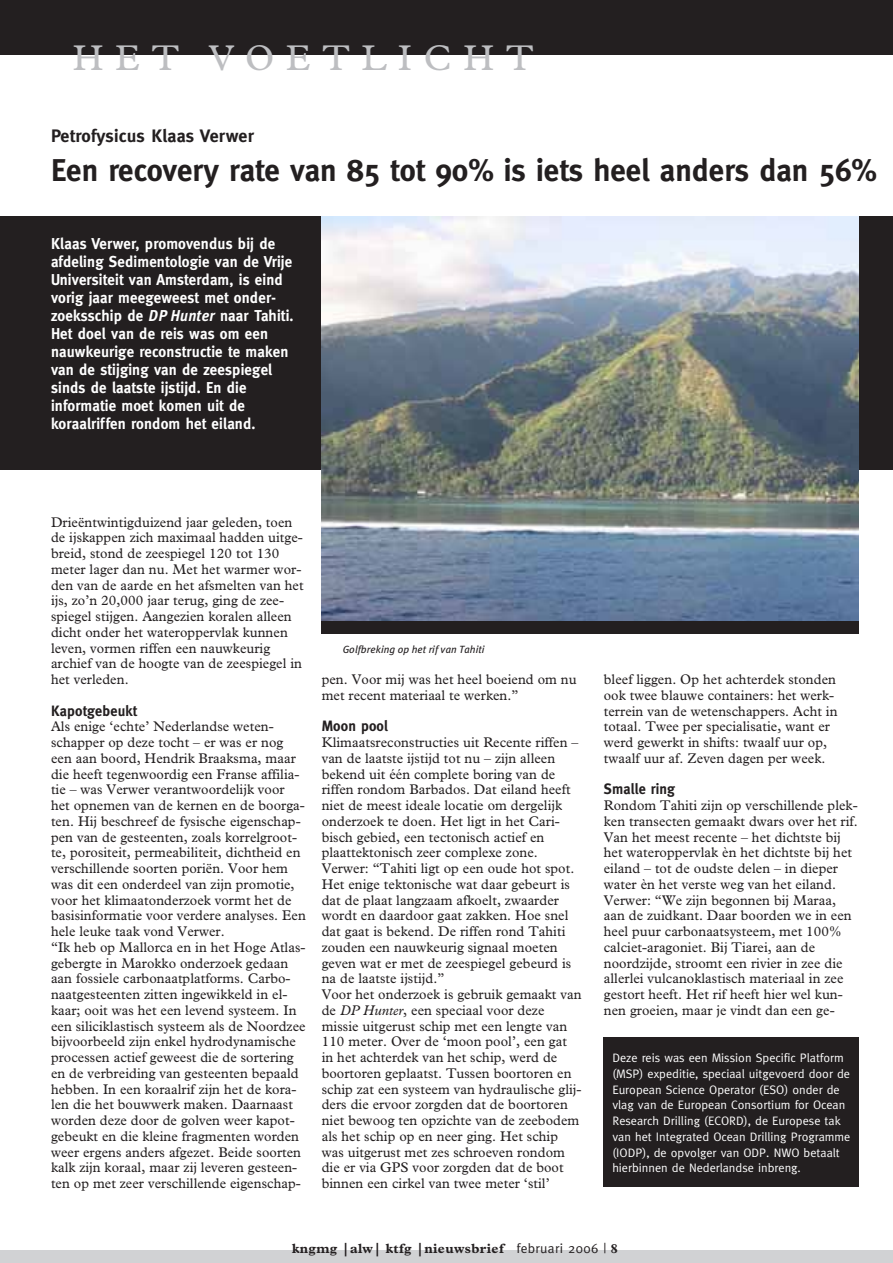
<style>
.page{position:relative;width:893px;height:1263px;background:#fff}
.page>*{position:absolute;margin:0;border:0;box-sizing:border-box;transform-origin:0 0}
.t1{font:36px "Plantin";letter-spacing:.33em;color:#bdbec1}
.t2{font:700 31.5px "Meta";color:#231f20}
.t3{font:700 18px "Meta";letter-spacing:.01em;color:#231f20}
.t4{font:700 15.75px/18px "Meta";letter-spacing:.01em;color:#fff;scale:.95 1}
.t5{font:700 15px "Meta";letter-spacing:.01em;color:#231f20;scale:.95 1}
.t6{font:14.1px/15.8px "Plantin";letter-spacing:.005em;color:#231f20}
.t7{font:700 13.5px "Plantin";letter-spacing:.025em;color:#231f20}
.t8{font:12.3px/15.8px "Meta";color:#fff}
.t9{font:italic 10.5px "Meta Plus";letter-spacing:.005em;color:#231f20}
.s1{font-family:"Meta Plus";font-style:italic}
.s2{font-style:italic}
.s3{font-family:"Meta";font-weight:400}
</style>
<div class="page">
<div style="left:0;top:1250px;width:893px;height:13px;background:#d1d2d4"></div>
<div style="left:0;top:0;width:893px;height:54px;background:#231f20"></div>
<div style="left:0;top:216px;width:893px;height:254px;background:#231f20"></div>
<img style="left:322px;top:216px;width:537px;height:405px">
<div style="left:322px;top:621px;width:537px;height:13px;background:#231f20"></div>
<div style="left:604px;top:1037px;width:255px;height:150px;background:#231f20"></div>
<h1 class="t1" style="left:73px;top:45px;width:462px">HET VOETLICHT</h1>
<p class="t3" style="left:51px;top:129px;width:204px">Petrofysicus Klaas Verwer</p>
<h2 class="t2" style="left:51px;top:158px;width:827px">Een recovery rate van 85 tot 90% is iets heel anders dan 56%</h2>
<p class="t4" style="left:51px;top:236px;width:257px">Klaas Verwer, promovendus bij de afdeling Sedimentologie van de Vrije Universiteit van Amsterdam, is eind vorig jaar meegeweest met onder&shy;zoeksschip de <span class="s1">DP Hunter</span> naar Tahiti.<br>Het doel van de reis was om een nauwkeurige reconstructie te maken van de stijging van de zeespiegel sinds de laatste ijstijd. En die informatie moet komen uit de koraalriffen rondom het eiland.</p>
<p class="t6" style="left:51px;top:515px;width:254px">Drieëntwintigduizend jaar geleden, toen de ijskappen zich maximaal hadden uitge&shy;breid, stond de zeespiegel 120 tot 130 meter lager dan nu. Met het warmer wor&shy;den van de aarde en het afsmelten van het ijs, zo’n 20,000 jaar terug, ging de zee&shy;spiegel stijgen. Aangezien koralen alleen dicht onder het wateroppervlak kunnen leven, vormen riffen een nauwkeurig archief van de hoogte van de zeespiegel in het verleden.</p>
<p class="t5" style="left:51px;top:705px;width:92px">Kapotgebeukt</p>
<p class="t6" style="left:51px;top:720px;width:256px">Als enige ‘echte’ Nederlandse weten&shy;schapper op deze tocht – er was er nog een aan boord, Hendrik Braaksma, maar die heeft tegenwoordig een Franse affilia&shy;tie – was Verwer verantwoordelijk voor het opnemen van de kernen en de boorga&shy;ten. Hij beschreef de fysische eigenschap&shy;pen van de gesteenten, zoals korrelgroot&shy;te, porositeit, permeabiliteit, dichtheid en verschillende soorten poriën. Voor hem was dit een onderdeel van zijn promotie, voor het klimaatonderzoek vormt het de basisinformatie voor verdere analyses. Een hele leuke taak vond Verwer.<br>“Ik heb op Mallorca en in het Hoge Atlas&shy;gebergte in Marokko onderzoek gedaan aan fossiele carbonaatplatforms. Carbo&shy;naatgesteenten zitten ingewikkeld in el&shy;kaar; ooit was het een levend systeem. In een siliciklastisch systeem als de Noordzee bijvoorbeeld zijn enkel hydrodynamische processen actief geweest die de sortering en de verbreiding van gesteenten bepaald hebben. In een koraalrif zijn het de kora&shy;len die het bouwwerk maken. Daarnaast worden deze door de golven weer kapot&shy;gebeukt en die kleine fragmenten worden weer ergens anders afgezet. Beide soorten kalk zijn koraal, maar zij leveren gesteen&shy;ten op met zeer verschillende eigenschap-</p>
<p class="t9" style="left:343px;top:645px;width:143px">Golfbreking op het rif van Tahiti</p>
<p class="t6" style="left:322px;top:673px;width:257px">pen. Voor mij was het heel boeiend om nu met recent materiaal te werken.”</p>
<p class="t5" style="left:322px;top:721px;width:71px">Moon pool</p>
<p class="t6" style="left:322px;top:736px;width:261px">Klimaatsreconstructies uit Recente riffen – van de laatste ijstijd tot nu – zijn alleen bekend uit één complete boring van de riffen rondom Barbados. Dat eiland heeft niet de meest ideale locatie om dergelijk onderzoek te doen. Het ligt in het Cari&shy;bisch gebied, een tectonisch actief en plaattektonisch zeer complexe zone.<br>Verwer: “Tahiti ligt op een oude hot spot.<br>Het enige tektonische wat daar gebeurt is dat de plaat langzaam afkoelt, zwaarder wordt en daardoor gaat zakken. Hoe snel dat gaat is bekend. De riffen rond Tahiti zouden een nauwkeurig signaal moeten geven wat er met de zeespiegel gebeurd is na de laatste ijstijd.”<br>Voor het onderzoek is gebruik gemaakt van de <span class="s2">DP Hunter</span>, een speciaal voor deze missie uitgerust schip met een lengte van 110 meter. Over de ‘moon pool’, een gat in het achterdek van het schip, werd de boortoren geplaatst. Tussen boortoren en schip zat een systeem van hydraulische glij&shy;ders die ervoor zorgden dat de boortoren niet bewoog ten opzichte van de zeebodem als het schip op en neer ging. Het schip was uitgerust met zes schroeven rondom die er via GPS voor zorgden dat de boot binnen een cirkel van twee meter ‘stil’</p>
<p class="t6" style="left:604px;top:673px;width:235px">bleef liggen. Op het achterdek stonden ook twee blauwe containers: het werk&shy;terrein van de wetenschappers. Acht in totaal. Twee per specialisatie, want er werd gewerkt in shifts: twaalf uur op, twaalf uur af. Zeven dagen per week.</p>
<p class="t5" style="left:604px;top:784px;width:77px">Smalle ring</p>
<p class="t6" style="left:604px;top:799px;width:256px">Rondom Tahiti zijn op verschillende plek&shy;ken transecten gemaakt dwars over het rif.<br>Van het meest recente – het dichtste bij het wateroppervlak èn het dichtste bij het eiland – tot de oudste delen – in dieper water èn het verste weg van het eiland.<br>Verwer: “We zijn begonnen bij Maraa, aan de zuidkant. Daar boorden we in een heel puur carbonaatsysteem, met 100% calciet-aragoniet. Bij Tiarei, aan de noordzijde, stroomt een rivier in zee die allerlei vulcanoklastisch materiaal in zee gestort heeft. Het rif heeft hier wel kun&shy;nen groeien, maar je vindt dan een ge-</p>
<p class="t8" style="left:612px;top:1051px;width:240px">Deze reis was een Mission Specific Platform (MSP) expeditie, speciaal uitgevoerd door de European Science Operator (ESO) onder de vlag van de European Consortium for Ocean Research Drilling (ECORD), de Europese tak van het Integrated Ocean Drilling Programme (IODP), de opvolger van ODP. NWO betaalt hierbinnen de Nederlandse inbreng.</p>
<p class="t7" style="left:292px;top:1243px;width:327px">kngmg |alw| ktfg |nieuwsbrief <span class="s3">februari 2006 |</span> 8</p>
</div>
